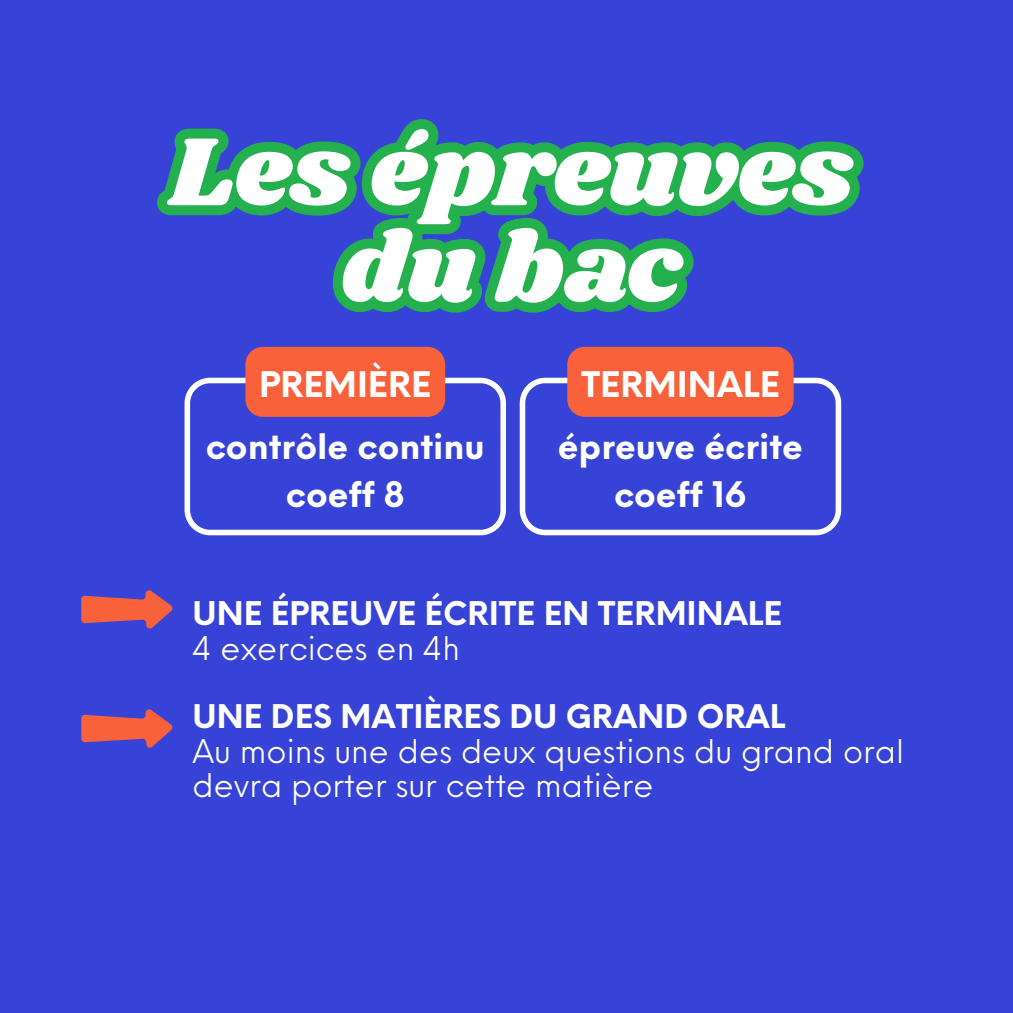
<style>
.page{position:relative;width:1013px;height:1013px;background:#fff}
.page>*{position:absolute;margin:0;border:0;box-sizing:border-box;transform-origin:0 0}
.t1{font:100px/96.5px "Shrikhand";color:#fff;text-align:center}
.t2{font:700 34.38px/48px "Neue Einstellung";color:#fff;text-align:center}
.t3{font:31.88px/34.8px "Neue Einstellung";color:#fff}
.t4{font:700 31.88px "Neue Einstellung";color:#fff}
</style>
<div class="page">
<div style="left:0;top:0;width:1012px;height:1012px;background:#3743d7"></div>
<svg style="left:81px;top:590px;width:91px;height:38px"></svg>
<svg style="left:81px;top:709px;width:91px;height:38px"></svg>
<svg style="left:184px;top:378px;width:322px;height:157px"></svg>
<svg style="left:519px;top:378px;width:322px;height:157px"></svg>
<svg style="left:157px;top:119px;width:707px;height:97px"></svg>
<svg style="left:316px;top:204px;width:394px;height:109px"></svg>
<div style="left:245px;top:347px;width:200px;height:70px;background:#f86139;border-radius:17px"></div>
<div style="left:567px;top:347px;width:226px;height:70px;background:#f86139;border-radius:17px"></div>
<h1 class="t1" style="left:170px;top:127px;width:685px">Les épreuves du bac</h1>
<p class="t2" style="left:259px;top:357px;width:174px">PREMIÈRE</p>
<h2 class="t2" style="left:206px;top:419px;width:280px">contrôle continu coeff 8</h2>
<h2 class="t2" style="left:581px;top:357px;width:200px">TERMINALE</h2>
<h4 class="t2" style="left:558px;top:419px;width:247px">épreuve écrite coeff 16</h4>
<p class="t4" style="left:192px;top:584px;width:591px">UNE ÉPREUVE ÉCRITE EN TERMINALE</p>
<p class="t3" style="left:192px;top:627px;width:269px">4 exercices en 4h</p>
<p class="t4" style="left:192px;top:687px;width:594px">UNE DES MATIÈRES DU GRAND ORAL</p>
<p class="t3" style="left:192px;top:730px;width:713px">Au moins une des deux questions du grand oral devra porter sur cette matière</p>
</div>
